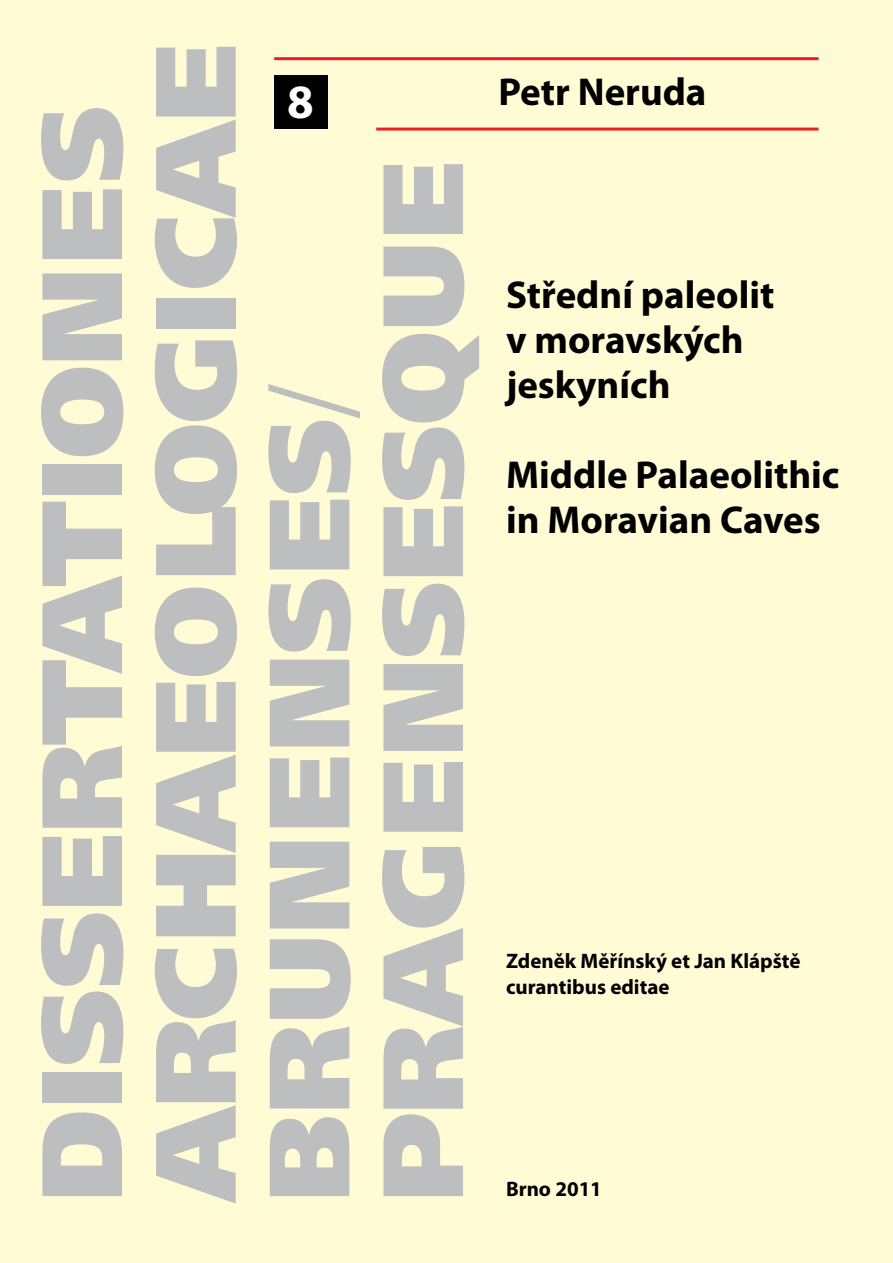
<style>
.page{position:relative;width:893px;height:1263px;background:#fffcd5}
.page>*{position:absolute;margin:0;border:0;box-sizing:border-box;transform-origin:0 0}
.t1{font:700 48px "Myriad Pro";color:#fff}
.t2{font:700 39px/45px "Myriad Pro";color:#000}
.t3{font:700 21px/25.2px "Myriad Pro";color:#000}
</style>
<div class="page">
<svg style="left:42px;top:1112px;width:80px;height:84px"></svg>
<div style="left:42px;top:1072px;width:80px;height:31px;background:#bcbec0"></div>
<svg style="left:41px;top:913px;width:82px;height:151px"></svg>
<svg style="left:42px;top:836px;width:80px;height:70px"></svg>
<svg style="left:42px;top:502px;width:80px;height:326px"></svg>
<div style="left:42px;top:464px;width:80px;height:31px;background:#bcbec0"></div>
<svg style="left:41px;top:368px;width:82px;height:88px"></svg>
<svg style="left:42px;top:273px;width:80px;height:87px;background:#c5c6c2"></svg>
<svg style="left:42px;top:189px;width:80px;height:70px"></svg>
<svg style="left:41px;top:108px;width:82px;height:72px"></svg>
<svg style="left:155px;top:949px;width:82px;height:254px"></svg>
<svg style="left:156px;top:682px;width:80px;height:254px"></svg>
<svg style="left:155px;top:587px;width:82px;height:89px"></svg>
<svg style="left:155px;top:340px;width:82px;height:235px"></svg>
<div style="left:156px;top:298px;width:80px;height:31px;background:#bcbec0"></div>
<svg style="left:155px;top:47px;width:82px;height:241px"></svg>
<svg style="left:270px;top:1117px;width:79px;height:79px;background:#c6c7c3"></svg>
<svg style="left:270px;top:1026px;width:79px;height:82px"></svg>
<svg style="left:270px;top:939px;width:81px;height:80px"></svg>
<svg style="left:270px;top:842px;width:79px;height:86px;background:#c4c5c2"></svg>
<svg style="left:270px;top:757px;width:79px;height:70px"></svg>
<svg style="left:270px;top:660px;width:79px;height:86px;background:#c4c5c2"></svg>
<svg style="left:268px;top:579px;width:83px;height:73px"></svg>
<svg style="left:270px;top:500px;width:79px;height:69px"></svg>
<svg style="left:382px;top:847px;width:82px;height:349px"></svg>
<svg style="left:383px;top:762px;width:80px;height:70px"></svg>
<svg style="left:383px;top:664px;width:80px;height:87px;background:#c4c6c2"></svg>
<svg style="left:382px;top:584px;width:82px;height:72px"></svg>
<svg style="left:383px;top:506px;width:80px;height:70px"></svg>
<svg style="left:382px;top:334px;width:97px;height:166px"></svg>
<svg style="left:383px;top:246px;width:81px;height:80px"></svg>
<svg style="left:383px;top:164px;width:80px;height:70px"></svg>
<svg style="left:268px;top:384px;width:92px;height:109px"></svg>
<div style="left:274px;top:76px;width:53px;height:53px;background:#000"></div>
<hr style="left:274px;top:57px;width:544px;height:3px;background:#ed1d24">
<hr style="left:376px;top:128px;width:442px;height:3px;background:#ed1d24">
<p class="t1" style="left:287px;top:70px;width:28px">8</p>
<p class="t2" style="left:498px;top:68px;width:209px">Petr Neruda</p>
<p class="t2" style="left:506px;top:271px;width:270px">Střední paleolit v moravských jeskyních</p>
<p class="t2" style="left:506px;top:451px;width:335px">Middle Palaeolithic in Moravian Caves</p>
<p class="t3" style="left:506px;top:948px;width:296px">Zdeněk Měřínský et Jan Klápště curantibus editae</p>
<p class="t3" style="left:506px;top:1176px;width:97px">Brno 2011</p>
</div>
